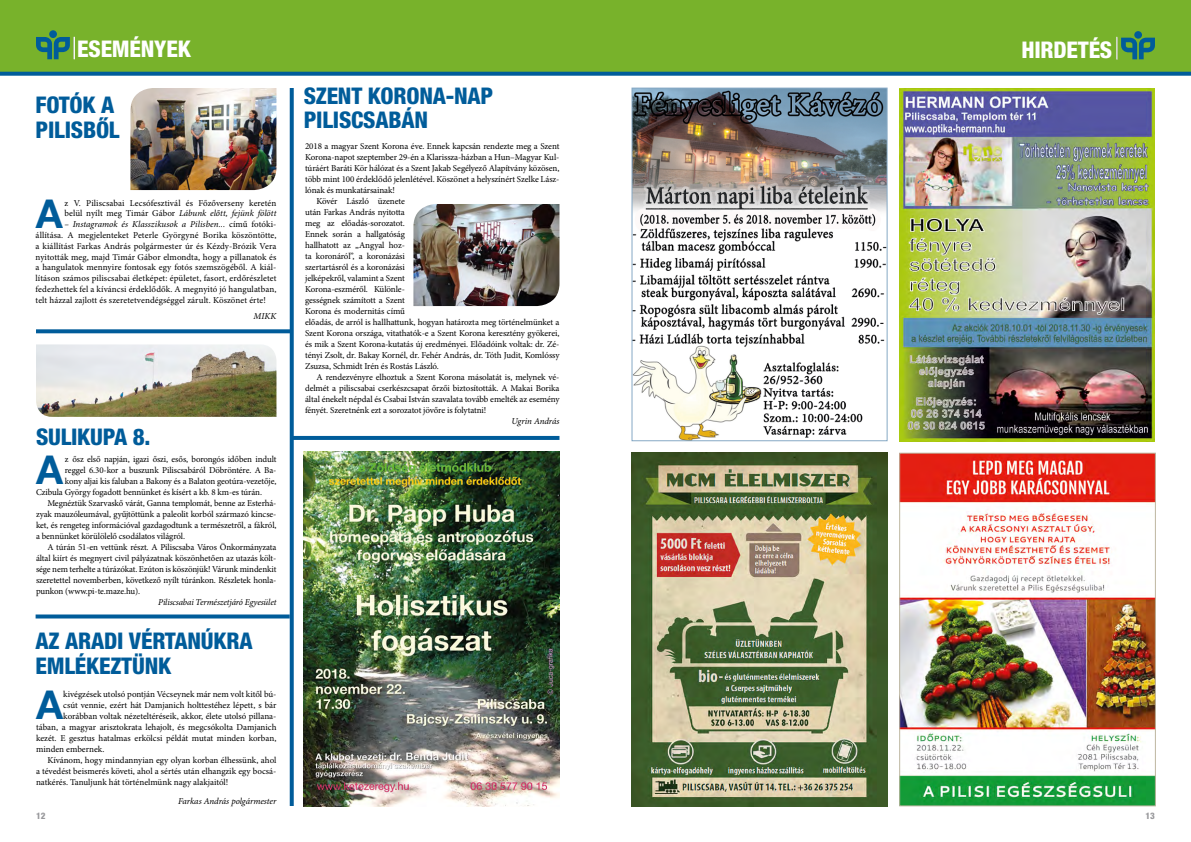
<style>
.page{position:relative;width:1191px;height:842px;background:#fff}
.page>*{position:absolute;margin:0;border:0;box-sizing:border-box;transform-origin:0 0}
.t1{font:700 39.8px "Helvetica Neue LT Pro";color:#005c9a}
.t2{font:800 condensed 23px/25px "Helvetica Neue LT Pro";letter-spacing:-.01em;color:#005c9a}
.t3{font:800 condensed 23px "Helvetica Neue LT Pro";letter-spacing:-.01em;color:#fff}
.t4{font:9px/10.8px "Minion Pro";letter-spacing:-.01em;color:#000;text-align:justify}
.t5{font:9px/10.8px "Minion Pro";letter-spacing:.01em;color:#000}
.t6{font:italic 9px "Minion Pro";letter-spacing:-.015em;color:#000}
.t7{font:800 condensed 9px "Helvetica Neue LT Pro";color:#98989b}
.s1{font-style:italic}
</style>
<div class="page">
<div style="left:0;top:0;width:1191px;height:72px;background:#78b22b"></div>
<div style="left:49px;top:30px;width:8px;height:8px;background:#005c9a;border-radius:50%"></div>
<svg style="left:0;top:72px;width:1191px;height:4px;background:#1267a1"></svg>
<svg style="left:36px;top:37px;width:39px;height:22px"></svg>
<svg style="left:36px;top:614px;width:254px;height:4px"></svg>
<div style="left:1134px;top:31px;width:8px;height:8px;background:#005c9a;border-radius:50%"></div>
<svg style="left:1116px;top:37px;width:39px;height:23px"></svg>
<svg style="left:290px;top:88px;width:4px;height:718px;background:#1065a0"></svg>
<img style="left:130px;top:88px;width:146px;height:102px">
<img style="left:631px;top:453px;width:256px;height:353px">
<img style="left:901px;top:455px;width:252px;height:349px">
<div style="left:899px;top:453px;width:256px;height:353px;border:1px solid #beb7a1"></div>
<img style="left:899px;top:88px;width:255px;height:353px">
<img style="left:633px;top:90px;width:252px;height:349px">
<div style="left:631px;top:88px;width:256px;height:353px;border:1px solid #86a9c5"></div>
<img style="left:304px;top:452px;width:255px;height:354px">
<svg style="left:36px;top:329px;width:256px;height:4px"></svg>
<img style="left:36px;top:344px;width:240px;height:73px">
<img style="left:413px;top:204px;width:146px;height:102px">
<svg style="left:292px;top:436px;width:267px;height:4px"></svg>
<h2 class="t3" style="left:77px;top:34px;width:115px">ESEMÉNYEK</h2>
<h2 class="t2" style="left:36px;top:92px;width:86px">FOTÓK A<br>PILISBŐL</h2>
<h1 class="t1" style="left:36px;top:189px;width:28px">A</h1>
<p class="t5" style="left:64px;top:197px;width:213px">z V. Piliscsabai Lecsófesztivál és Főzőverseny keretén belül nyílt meg Timár Gábor <span class="s1">Lábunk előtt, fejünk fölött</span></p>
<p class="t4" style="left:36px;top:219px;width:242px;text-indent:29px"><span class="s1">– Instagramok és Klasszikusok a Pilisben...</span> című fotóki&shy;állítása. A megjelenteket Peterle Györgyné Borika köszöntötte, a kiállítást Farkas András polgármester úr és Kézdy-Brózik Vera nyitották meg, majd Timár Gábor elmondta, hogy a pillanatok és a hangulatok mennyire fontosak egy fotós szemszögéből. A kiál&shy;lításon számos piliscsabai életképet: épületet, fasort, erdőrészletet fedezhettek fel a kíváncsi érdeklődők. A megnyitó jó hangulatban, telt házzal zajlott és szeretetvendégséggel zárult. Köszönet érte!</p>
<p class="t6" style="left:253px;top:310px;width:24px">MIKK</p>
<h2 class="t2" style="left:36px;top:424px;width:116px">SULIKUPA 8.</h2>
<h1 class="t1" style="left:36px;top:445px;width:28px">A</h1>
<p class="t4" style="left:65px;top:454px;width:213px">z ősz első napján, igazi őszi, esős, borongós időben indult</p>
<p class="t4" style="left:65px;top:465px;width:213px">reggel 6.30-kor a buszunk Piliscsabáról Döbröntére. A Ba-</p>
<p class="t4" style="left:65px;top:476px;width:213px">kony aljai kis faluban a Bakony és a Balaton geotúra-vezetője,</p>
<p class="t4" style="left:36px;top:487px;width:227px">Czibula György fogadott bennünket és kísért a kb. 8 km-es túrán.</p>
<p class="t4" style="left:47px;top:498px;width:231px">Megnéztük Szarvaskő várát, Ganna templomát, benne az Esterhá-</p>
<p class="t4" style="left:36px;top:509px;width:242px">zyak mauzóleumával, gyűjtöttünk a paleolit korból származó kincse-</p>
<p class="t4" style="left:36px;top:520px;width:242px">ket, és rengeteg információval gazdagodtunk a természetről, a fákról,</p>
<p class="t4" style="left:36px;top:531px;width:150px">a bennünket körülölelő csodálatos világról.</p>
<p class="t4" style="left:47px;top:542px;width:231px">A túrán 51-en vettünk részt. A Piliscsaba Város Önkormányzata</p>
<p class="t4" style="left:36px;top:553px;width:242px">által kiírt és megnyert civil pályázatnak köszönhetően az utazás költ-</p>
<p class="t4" style="left:36px;top:564px;width:242px">sége nem terhelte a túrázókat. Ezúton is köszönjük! Várunk mindenkit</p>
<p class="t4" style="left:36px;top:575px;width:242px">szeretettel novemberben, következő nyílt túránkon. Részletek honla-</p>
<p class="t4" style="left:36px;top:586px;width:106px">punkon (www.pi-te.maze.hu).</p>
<p class="t6" style="left:158px;top:596px;width:120px">Piliscsabai Természetjáró Egyesület</p>
<h2 class="t2" style="left:36px;top:628px;width:218px">AZ ARADI VÉRTANÚKRA<br>EMLÉKEZTÜNK</h2>
<h1 class="t1" style="left:36px;top:680px;width:28px">A</h1>
<p class="t4" style="left:63px;top:689px;width:215px">kivégzések utolsó pontján Vécseynek már nem volt kitől bú-</p>
<p class="t4" style="left:63px;top:700px;width:215px">csút vennie, ezért hát Damjanich holttestéhez lépett, s bár</p>
<p class="t4" style="left:63px;top:711px;width:215px">korábban voltak nézeteltéréseik, akkor, élete utolsó pillana-</p>
<p class="t4" style="left:36px;top:722px;width:242px">tában, a magyar arisztokrata lehajolt, és megcsókolta Damjanich</p>
<p class="t4" style="left:36px;top:733px;width:242px">kezét. E gesztus hatalmas erkölcsi példát mutat minden korban,</p>
<p class="t4" style="left:36px;top:744px;width:70px">minden embernek.</p>
<p class="t4" style="left:47px;top:755px;width:231px">Kívánom, hogy mindannyian egy olyan korban élhessünk, ahol</p>
<p class="t4" style="left:36px;top:766px;width:242px">a tévedést beismerés követi, ahol a sértés után elhangzik egy bocsá-</p>
<p class="t4" style="left:36px;top:777px;width:194px">natkérés. Tanuljunk hát történelmünk nagy alakjaitól!</p>
<p class="t6" style="left:178px;top:795px;width:100px">Farkas András polgármester</p>
<h2 class="t2" style="left:304px;top:84px;width:191px;line-height:24px">SZENT KORONA-NAP<br>PILISCSABÁN</h2>
<p class="t4" style="left:305px;top:141px;width:256px">2018 a magyar Szent Korona éve. Ennek kapcsán rendezte meg a Szent</p>
<p class="t4" style="left:305px;top:152px;width:256px">Korona-napot szeptember 29-én a Klarissza-házban a Hun–Magyar Kul-</p>
<p class="t4" style="left:305px;top:163px;width:256px">túráért Baráti Kör hálózat és a Szent Jakab Segélyező Alapítvány közösen,</p>
<p class="t4" style="left:305px;top:174px;width:256px">több mint 100 érdeklődő jelenlétével. Köszönet a helyszínért Szelke Lász-</p>
<p class="t4" style="left:305px;top:185px;width:91px">lónak és munkatársainak!</p>
<p class="t4" style="left:316px;top:196px;width:90px">Kövér László üzenete</p>
<p class="t4" style="left:305px;top:207px;width:101px">után Farkas András nyitotta</p>
<p class="t4" style="left:305px;top:218px;width:101px">meg az előadás-sorozatot.</p>
<p class="t4" style="left:305px;top:229px;width:101px">Ennek során a hallgatóság</p>
<p class="t4" style="left:305px;top:240px;width:101px">hallhatott az „Angyal hoz-</p>
<p class="t4" style="left:305px;top:251px;width:101px">ta koronáról”, a koronázási</p>
<p class="t4" style="left:305px;top:262px;width:101px">szertartásról és a koronázási</p>
<p class="t4" style="left:305px;top:273px;width:101px">jelképekről, valamint a Szent</p>
<p class="t4" style="left:305px;top:284px;width:101px">Korona-eszméről. Különle-</p>
<p class="t4" style="left:305px;top:295px;width:101px">gességnek számított a Szent</p>
<p class="t4" style="left:305px;top:306px;width:101px">Korona és modernitás című</p>
<p class="t4" style="left:305px;top:317px;width:256px">előadás, de arról is hallhattunk, hogyan határozta meg történelmünket a</p>
<p class="t4" style="left:305px;top:328px;width:256px">Szent Korona országa, vitathatók-e a Szent Korona keresztény gyökerei,</p>
<p class="t4" style="left:305px;top:339px;width:256px">és mik a Szent Korona-kutatás új eredményei. Előadóink voltak: dr. Zé-</p>
<p class="t4" style="left:305px;top:350px;width:256px">tényi Zsolt, dr. Bakay Kornél, dr. Fehér András, dr. Tóth Judit, Komlóssy</p>
<p class="t4" style="left:305px;top:361px;width:135px">Zsuzsa, Schmidt Irén és Rostás László.</p>
<p class="t4" style="left:316px;top:372px;width:244px">A rendezvényre elhoztuk a Szent Korona másolatát is, melynek vé-</p>
<p class="t4" style="left:305px;top:383px;width:256px">delmét a piliscsabai cserkészcsapat őrzői biztosították. A Makai Borika</p>
<p class="t4" style="left:305px;top:394px;width:256px">által énekelt népdal és Csabai István szavalata tovább emelték az esemény</p>
<p class="t4" style="left:305px;top:405px;width:183px">fényét. Szeretnénk ezt a sorozatot jövőre is folytatni!</p>
<p class="t6" style="left:511px;top:415px;width:49px">Ugrin András</p>
<h2 class="t3" style="left:1021px;top:36px;width:92px">HIRDETÉS</h2>
<p class="t7" style="left:36px;top:810px;width:11px">12</p>
<p class="t7" style="left:1145px;top:810px;width:11px">13</p>
</div>
